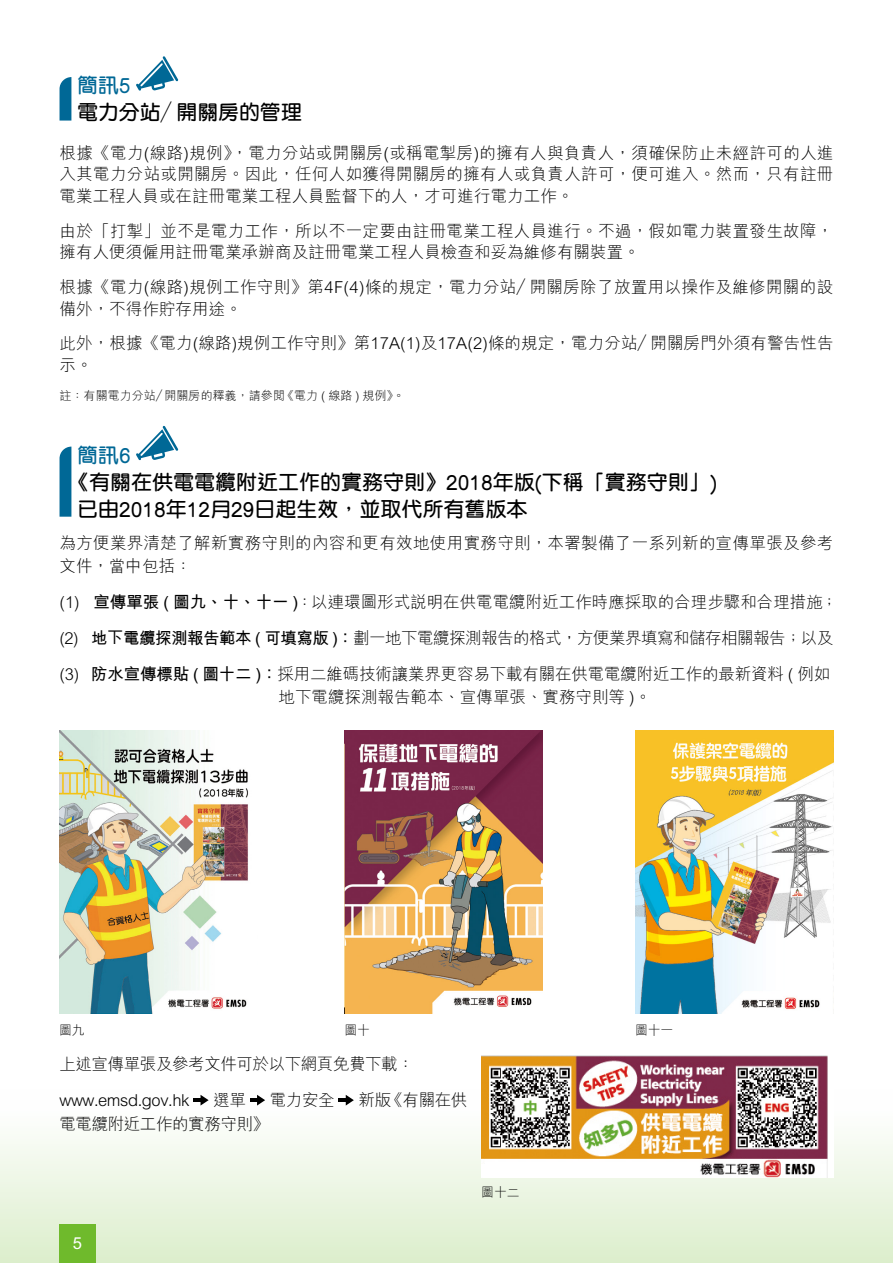
<style>
.page{position:relative;width:893px;height:1263px;background:#fff}
.page>*{position:absolute;margin:0;border:0;box-sizing:border-box;transform-origin:0 0}
.t1{font:600 21px/27px "M Yuen HK";color:#000}
.t2{font:600 21px "M Yuen HK";color:#006896}
.t3{font:300 16.5px/21.8px "M Hei HK";letter-spacing:.005em;color:#000}
.t4{font:300 16.5px/21.8px "M Hei HK";letter-spacing:.025em;color:#000}
.t5{font:300 16.5px/36px "M Hei HK";letter-spacing:-.025em;color:#000}
.t6{font:700 16.5px "M Hei HK";color:#fff}
.t7{font:300 12.75px "M Hei HK";color:#000}
.t8{font:300 12px "M Hei HK";letter-spacing:.005em;color:#000}
.s1{font-weight:700}
</style>
<div class="page">
<div style="left:0;top:1090px;width:893px;height:173px;background:linear-gradient(to bottom,#fff,#dceecc)"></div>
<svg style="left:60px;top:447px;width:11px;height:70px"></svg>
<svg style="left:136px;top:426px;width:42px;height:34px"></svg>
<img style="left:635px;top:731px;width:198px;height:283px">
<img style="left:345px;top:731px;width:198px;height:282px">
<img style="left:60px;top:731px;width:188px;height:282px">
<img style="left:481px;top:1056px;width:352px;height:121px">
<svg style="left:194px;top:1095px;width:15px;height:10px"></svg>
<svg style="left:250px;top:1095px;width:15px;height:10px"></svg>
<svg style="left:339px;top:1095px;width:15px;height:10px"></svg>
<svg style="left:60px;top:77px;width:11px;height:44px"></svg>
<svg style="left:136px;top:56px;width:42px;height:35px"></svg>
<div style="left:59px;top:1225px;width:37px;height:38px;background:#6fba2c"></div>
<p class="t2" style="left:77px;top:71px;width:55px">簡訊5</p>
<p class="t1" style="left:77px;top:98px;width:226px">電力分站／開關房的管理</p>
<p class="t3" style="left:60px;top:141px;width:776px;text-align:justify">根據《電力(線路)規例》，電力分站或開關房(或稱電掣房)的擁有人與負責人，須確保防止未經許可的人進入其電力分站或開關房。因此，任何人如獲得開關房的擁有人或負責人許可，便可進入。然而，只有註冊電業工程人員或在註冊電業工程人員監督下的人，才可進行電力工作。</p>
<p class="t3" style="left:60px;top:219px;width:775px">由於「打掣」並不是電力工作，所以不一定要由註冊電業工程人員進行。不過，假如電力裝置發生故障，擁有人便須僱用註冊電業承辦商及註冊電業工程人員檢查和妥為維修有關裝置。</p>
<p class="t4" style="left:60px;top:275px;width:775px">根據《電力(線路)規例工作守則》第4F(4)條的規定，電力分站／開關房除了放置用以操作及維修開關的設備外，不得作貯存用途。</p>
<p class="t3" style="left:60px;top:332px;width:775px">此外，根據《電力(線路)規例工作守則》第17A(1)及17A(2)條的規定，電力分站／開關房門外須有警告性告示。</p>
<p class="t8" style="left:60px;top:387px;width:347px">註：有關電力分站／開關房的釋義，請參閱《電力 ( 線路 ) 規例》。</p>
<p class="t2" style="left:77px;top:440px;width:55px">簡訊6</p>
<p class="t1" style="left:77px;top:467px;width:641px;text-indent:-9px">《有關在供電電纜附近工作的實務守則》2018年版(下稱「實務守則」)已由2018年12月29日起生效，並取代所有舊版本</p>
<p class="t3" style="left:60px;top:530px;width:775px;line-height:23.2px">為方便業界清楚了解新實務守則的內容和更有效地使用實務守則，本署製備了一系列新的宣傳單張及參考文件，當中包括：</p>
<p class="t3" style="left:60px;top:583px;width:779px;line-height:36px">(1) <span class="s1">宣傳單張 ( 圖九、十、十一 )</span>：以連環圖形式說明在供電電纜附近工作時應採取的合理步驟和合理措施；(2) <span class="s1">地下電纜探測報告範本 ( 可填寫版 )：</span>劃一地下電纜探測報告的格式，方便業界填寫和儲存相關報告；以及(3) <span class="s1">防水宣傳標貼 ( 圖十二 )：</span>採用二維碼技術讓業界更容易下載有關在供電電纜附近工作的最新資料 ( 例如</p>
<p class="t3" style="left:279px;top:685px;width:374px">地下電纜探測報告範本、宣傳單張、實務守則等 )。</p>
<p class="t7" style="left:59px;top:1021px;width:27px">圖九</p>
<p class="t7" style="left:345px;top:1021px;width:27px">圖十</p>
<p class="t7" style="left:635px;top:1021px;width:40px">圖十一</p>
<p class="t5" style="left:60px;top:1046px;width:356px">上述宣傳單張及參考文件可於以下網頁免費下載：www.emsd.gov.hk</p>
<p class="t3" style="left:213px;top:1089px;width:34px">選單</p>
<p class="t3" style="left:270px;top:1089px;width:66px">電力安全</p>
<p class="t3" style="left:359px;top:1089px;width:110px">新版《有關在供</p>
<p class="t5" style="left:60px;top:1105px;width:211px">電電纜附近工作的實務守則》</p>
<p class="t6" style="left:73px;top:1231px;width:11px">5</p>
<p class="t7" style="left:481px;top:1183px;width:40px">圖十二</p>
</div>
